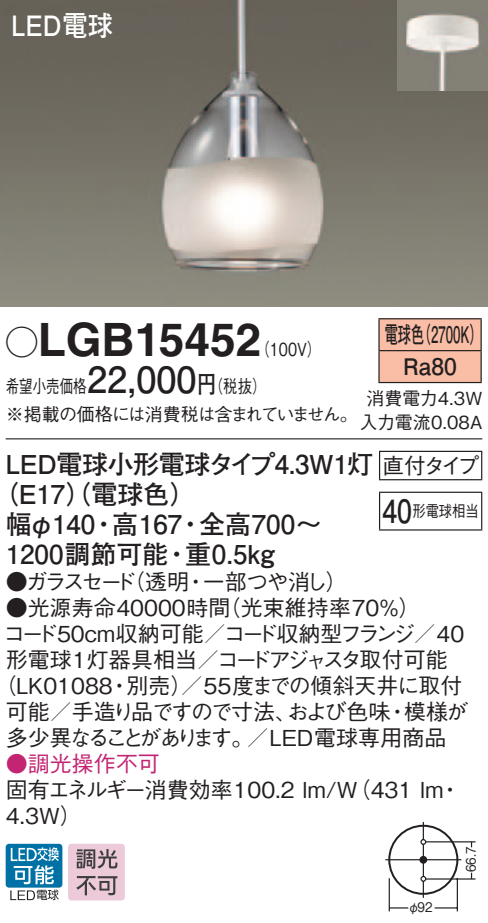
<style>
.page{position:relative;width:488px;height:923px;background:#fff}
.page>*{position:absolute;margin:0;border:0;box-sizing:border-box;transform-origin:0 0}
.t1{font:700 46px "Helvetica LT Std";color:#231f20}
.t2{font:700 36px "Futo Go B101 Pro";color:#231f20}
.t3{font:700 32px "Futo Go B101 Pro";color:#231f20;scale:.83 1}
.t4{font:700 28px "Futo Go B101 Pro";color:#fff;scale:.9 1}
.t5{font:700 26px "Futo Go B101 Pro";color:#231f20}
.t6{font:700 22.8px/32px "Futo Go B101 Pro";color:#231f20;scale:.58 1}
.t7{font:500 22px/26px "Gothic BBB Pro";color:#231f20}
.t8{font:500 22px "Gothic BBB Pro";letter-spacing:-.02em;color:#231f20}
.t9{font:500 22px "Gothic BBB Pro";letter-spacing:-.18em;color:#231f20}
.t10{font:500 22px "Gothic BBB Pro";color:#c32573}
.t11{font:500 18px/28px "Gothic BBB Pro";letter-spacing:-.04em;color:#231f20;scale:.75 1}
.t12{font:500 18px/24px "Gothic BBB Pro";color:#231f20;text-align:center}
.t13{font:500 18px "Gothic BBB Pro";color:#231f20;scale:.8 1}
.t14{font:500 16px "Gothic BBB Pro";color:#231f20;scale:.83 1}
.t15{font:13.2px "Gothic BBB Pro Medium 90 pv RKSJ H";color:#231f20;scale:.9 1}
.s1{font-family:"Ford Classification 1";font-weight:400;font-size:32px}
.s2{font-family:"Futo Go B101 Pro";font-weight:700;font-size:24px}
</style>
<div class="page">
<img style="left:0;top:0;width:488px;height:306px">
<img style="left:397px;top:0;width:91px;height:91px">
<div style="left:6px;top:843px;width:56px;height:44px;background:#0071a5;border-radius:3px"></div>
<svg style="left:10px;top:847px;width:49px;height:53px"></svg>
<svg style="left:68px;top:843px;width:57px;height:57px;background:#c9afbb"></svg>
<hr style="left:6px;top:438px;width:476px;height:1px;background:#231f20">
<div style="left:379px;top:319px;width:101px;height:63px;background:#fabda6"></div>
<hr style="left:378px;top:318px;width:103px;height:1px;background:#231f20">
<hr style="left:378px;top:319px;width:1px;height:31px;background:#231f20">
<hr style="left:480px;top:319px;width:1px;height:31px;background:#231f20">
<hr style="left:378px;top:350px;width:103px;height:1px;background:#231f20">
<hr style="left:378px;top:351px;width:1px;height:31px;background:#231f20">
<hr style="left:480px;top:351px;width:1px;height:31px;background:#231f20">
<hr style="left:378px;top:382px;width:103px;height:1px;background:#231f20">
<svg style="left:379px;top:452px;width:1px;height:27px"></svg>
<hr style="left:379px;top:451px;width:103px;height:1px;background:#231f20">
<svg style="left:481px;top:452px;width:1px;height:27px"></svg>
<hr style="left:379px;top:479px;width:103px;height:1px;background:#231f20">
<hr style="left:379px;top:493px;width:1px;height:36px;background:#231f20">
<hr style="left:379px;top:491px;width:103px;height:2px;background:#231f20">
<hr style="left:481px;top:493px;width:1px;height:36px;background:#231f20">
<hr style="left:379px;top:529px;width:103px;height:1px;background:#231f20">
<div style="left:388px;top:824px;width:70px;height:70px;border:2px solid #231f20;border-radius:50%"></div>
<hr style="left:385px;top:859px;width:76px;height:1px;background:#231f20">
<hr style="left:422px;top:844px;width:2px;height:32px;background:#231f20">
<svg style="left:420px;top:822px;width:6px;height:23px"></svg>
<svg style="left:420px;top:876px;width:6px;height:21px"></svg>
<div style="left:419px;top:856px;width:8px;height:7px;background:#231f20;border-radius:50%"></div>
<hr style="left:425px;top:841px;width:50px;height:1px;background:#231f20">
<hr style="left:425px;top:878px;width:50px;height:1px;background:#231f20">
<hr style="left:456px;top:878px;width:2px;height:33px;background:#231f20">
<hr style="left:388px;top:878px;width:2px;height:33px;background:#231f20">
<svg style="left:390px;top:907px;width:18px;height:1px"></svg>
<svg style="left:434px;top:907px;width:23px;height:1px"></svg>
<svg style="left:470px;top:872px;width:2px;height:7px"></svg>
<p class="t4" style="left:11px;top:3px;width:114px">LED電球</p>
<h1 class="t1" style="left:6px;top:311px;width:257px"><span class="s1">A</span>LGB15452</h1>
<p class="t13" style="left:197px;top:372px;width:88px">（<span class="s2">円</span>税抜(</p>
<p class="t6" style="left:417px;top:316px;width:115px">（2700 (K</p>
<p class="t6" style="left:403px;top:316px;width:94px;text-indent:-19px">電球色<br>Ra80</p>
<p class="t13" style="left:255px;top:334px;width:84px">（100 (V</p>
<h2 class="t2" style="left:87px;top:351px;width:111px">22,000</h2>
<p class="t11" style="left:6px;top:370px;width:471px">希望小売価格<br>※掲載の価格には消費税は含まれていません。</p>
<p class="t5" style="left:6px;top:443px;width:369px">LED電球小形電球タイプ4.3W 灯1</p>
<p class="t5" style="left:-8px;top:473px;width:206px">（E17（）電球色(</p>
<p class="t5" style="left:199px;top:503px;width:124px">全高700~</p>
<p class="t12" style="left:359px;top:383px;width:124px">消費電力4.3W入力電流0.08A</p>
<p class="t7" style="left:382px;top:450px;width:98px">直付タイプ</p>
<p class="t14" style="left:412px;top:498px;width:81px">形電球相当</p>
<h3 class="t3" style="left:382px;top:485px;width:37px">40</h3>
<p class="t5" style="left:6px;top:503px;width:91px">幅φ140</p>
<p class="t5" style="left:112px;top:503px;width:72px">高167</p>
<p class="t5" style="left:91px;top:503px;width:27px">・</p>
<p class="t5" style="left:178px;top:503px;width:27px">・</p>
<p class="t5" style="left:185px;top:533px;width:91px">重0.5kg</p>
<p class="t5" style="left:6px;top:533px;width:164px">1200調節可能</p>
<p class="t5" style="left:164px;top:533px;width:27px">・</p>
<p class="t7" style="left:123px;top:566px;width:68px">（透明</p>
<p class="t7" style="left:203px;top:566px;width:146px">一部つや消し(</p>
<p class="t7" style="left:6px;top:566px;width:132px">●ガラスセード</p>
<p class="t7" style="left:185px;top:566px;width:23px">・</p>
<p class="t7" style="left:219px;top:592px;width:203px">（光束維持率70％(</p>
<p class="t7" style="left:6px;top:592px;width:226px">●光源寿命40000時間</p>
<p class="t8" style="left:3px;top:616px;width:462px">コード50cm収納可能／コード収納型フランジ／40</p>
<p class="t7" style="left:6px;top:644px;width:443px">形電球1灯器具相当／コードアジャスタ取付可能</p>
<p class="t7" style="left:181px;top:670px;width:283px">／55度までの傾斜天井に取付</p>
<p class="t7" style="left:-6px;top:670px;width:120px">（LK01088</p>
<p class="t7" style="left:126px;top:670px;width:67px">別売）</p>
<p class="t7" style="left:108px;top:670px;width:24px">・</p>
<p class="t7" style="left:286px;top:696px;width:105px">および色味</p>
<p class="t7" style="left:404px;top:696px;width:66px">模様が</p>
<p class="t7" style="left:247px;top:696px;width:201px;text-indent:-241px">可能／手造り品ですので寸法、<br>／LED電球専用商品</p>
<p class="t7" style="left:386px;top:696px;width:23px">・</p>
<p class="t9" style="left:6px;top:720px;width:249px">多少異なることがあります。</p>
<p class="t10" style="left:6px;top:746px;width:156px">●調光操作不可</p>
<p class="t7" style="left:6px;top:774px;width:439px">固有エネルギー消費効率100.2 lm （W/ 431 lm<br>4.3W(</p>
<p class="t7" style="left:439px;top:774px;width:23px">・</p>
<p class="t15" style="left:417px;top:896px;width:18px">92</p>
<p class="t15" style="left:407px;top:896px;width:15px">φ</p>
<p class="t15" style="left:460px;top:872px;width:30px;rotate:-90deg">66.7</p>
</div>
